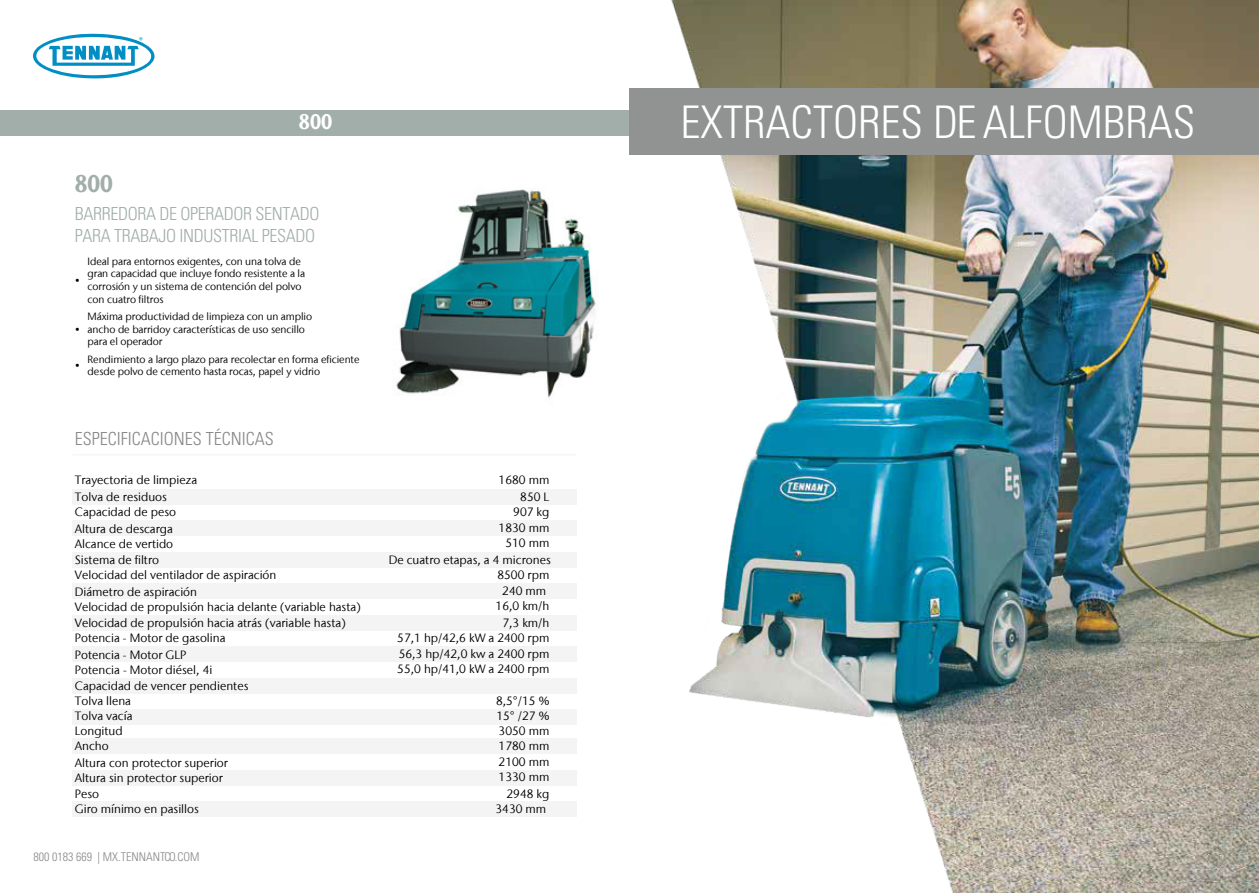
<style>
.page{position:relative;width:1259px;height:893px;background:#fff}
.page>*{position:absolute;margin:0;border:0;box-sizing:border-box;transform-origin:0 0}
.t1{font:300 condensed 45px "Univers LT Std";color:#fff}
.t2{font:700 condensed 24px "Stone Sans IIITC Com";color:#a1aea9}
.t3{font:700 condensed 21px "Stone Sans IIITC Com";color:#fff}
.t4{font:300 condensed 18px/21.6px "Univers LT Std";letter-spacing:-.02em;color:#a1aea9}
.t5{font:300 condensed 18px "Univers LT Std";color:#878787}
.t6{font:12px/16.5px "Stone Sans IIITC Com";color:#000}
.t7{font:300 condensed 12px "Univers LT Std";color:#878787}
.t8{font:10.5px/12.6px "Stone Sans IIITC Com";letter-spacing:-.01em;color:#000}
</style>
<div class="page">
<div style="left:0;top:110px;width:629px;height:26px;background:#a1aea9"></div>
<div style="left:73px;top:801px;width:504px;height:16px;background:#f4f4f4"></div>
<div style="left:73px;top:770px;width:504px;height:16px;background:#f4f4f4"></div>
<div style="left:73px;top:738px;width:504px;height:16px;background:#f4f4f4"></div>
<div style="left:73px;top:709px;width:504px;height:15px;background:#f4f4f4"></div>
<div style="left:73px;top:678px;width:504px;height:15px;background:#f4f4f4"></div>
<div style="left:73px;top:646px;width:504px;height:16px;background:#f4f4f4"></div>
<div style="left:73px;top:615px;width:504px;height:16px;background:#f4f4f4"></div>
<div style="left:73px;top:583px;width:504px;height:16px;background:#f4f4f4"></div>
<div style="left:73px;top:552px;width:504px;height:16px;background:#f4f4f4"></div>
<div style="left:73px;top:520px;width:504px;height:16px;background:#f4f4f4"></div>
<div style="left:73px;top:489px;width:504px;height:16px;background:#f4f4f4"></div>
<hr style="left:73px;top:454px;width:504px;height:1px;background:#f6f6f6">
<img style="left:531px;top:0;width:728px;height:893px">
<div style="left:629px;top:88px;width:630px;height:67px;background:#919393"></div>
<svg style="left:33px;top:33px;width:122px;height:46px"></svg>
<img style="left:396px;top:179px;width:203px;height:227px">
<h3 class="t3" style="left:299px;top:109px;width:35px">800</h3>
<h1 class="t1" style="left:680px;top:95px;width:516px">EXTRACTORES DE ALFOMBRAS</h1>
<h2 class="t2" style="left:75px;top:168px;width:40px">800</h2>
<h3 class="t4" style="left:75px;top:203px;width:246px">BARREDORA DE OPERADOR SENTADO<br>PARA TRABAJO INDUSTRIAL PESADO</h3>
<p class="t8" style="left:75px;top:274px;width:7px">•</p>
<p class="t8" style="left:75px;top:323px;width:7px">•</p>
<p class="t8" style="left:88px;top:255px;width:219px">Ideal para entornos exigentes, con una tolva de gran capacidad que incluye fondo resistente a la corrosión y un sistema de contención del polvo con cuatro filtros</p>
<p class="t8" style="left:88px;top:310px;width:226px">Máxima productividad de limpieza con un amplio ancho de barridoy características de uso sencillo para el operador</p>
<p class="t8" style="left:75px;top:359px;width:7px">•</p>
<p class="t8" style="left:88px;top:353px;width:273px">Rendimiento a largo plazo para recolectar en forma eficiente desde polvo de cemento hasta rocas, papel y vidrio</p>
<h3 class="t5" style="left:75px;top:428px;width:200px">ESPECIFICACIONES TÉCNICAS</h3>
<p class="t6" style="left:75px;top:472px;width:124px">Trayectoria de limpieza<br>Tolva de residuos</p>
<p class="t6" style="left:75px;top:504px;width:103px">Capacidad de peso<br>Altura de descarga</p>
<p class="t6" style="left:75px;top:535px;width:100px">Alcance de vertido<br>Sistema de filtro</p>
<p class="t6" style="left:75px;top:567px;width:203px">Velocidad del ventilador de aspiración<br>Diámetro de aspiración</p>
<p class="t6" style="left:75px;top:598px;width:287px">Velocidad de propulsión hacia delante (variable hasta)<br>Velocidad de propulsión hacia atrás (variable hasta)</p>
<p class="t6" style="left:75px;top:630px;width:152px">Potencia - Motor de gasolina<br>Potencia - Motor GLP</p>
<p class="t6" style="left:75px;top:661px;width:175px">Potencia - Motor diésel, 4i<br>Capacidad de vencer pendientes</p>
<p class="t6" style="left:75px;top:693px;width:59px;line-height:15px">Tolva llena<br>Tolva vacía<br>Longitud<br>Ancho</p>
<p class="t6" style="left:75px;top:755px;width:155px;line-height:15px">Altura con protector superior<br>Altura sin protector superior</p>
<p class="t6" style="left:75px;top:786px;width:125px;line-height:15px">Peso<br>Giro mínimo en pasillos</p>
<p class="t7" style="left:33px;top:849px;width:168px">800 0183 669 | MX.TENNANTCO.COM</p>
<p class="t6" style="left:498px;top:472px;width:52px;text-align:right">1680 mm<br>850 L</p>
<p class="t6" style="left:498px;top:503px;width:52px;text-align:right">907 kg<br>1830 mm</p>
<p class="t6" style="left:389px;top:535px;width:164px;text-align:right">510 mm<br>De cuatro etapas, a 4 micrones</p>
<p class="t6" style="left:497px;top:566px;width:53px;text-align:center">8500 rpm<br>240 mm</p>
<p class="t6" style="left:495px;top:598px;width:55px;text-align:center">16,0 km/h<br>7,3 km/h</p>
<p class="t6" style="left:397px;top:629px;width:154px">57,1 hp/42,6 kW a 2400 rpm<br>56,3 hp/42,0 kw a 2400 rpm</p>
<p class="t6" style="left:397px;top:661px;width:154px">55,0 hp/41,0 kW a 2400 rpm</p>
<p class="t6" style="left:496px;top:693px;width:55px;line-height:15px;text-align:justify">8,5°/15 % 15° /27 % 3050 mm 1780 mm</p>
<p class="t6" style="left:498px;top:755px;width:52px;line-height:15px">2100 mm<br>1330 mm</p>
<p class="t6" style="left:495px;top:786px;width:55px;line-height:15px;text-align:right">2948 kg<br>3430 mm</p>
</div>
